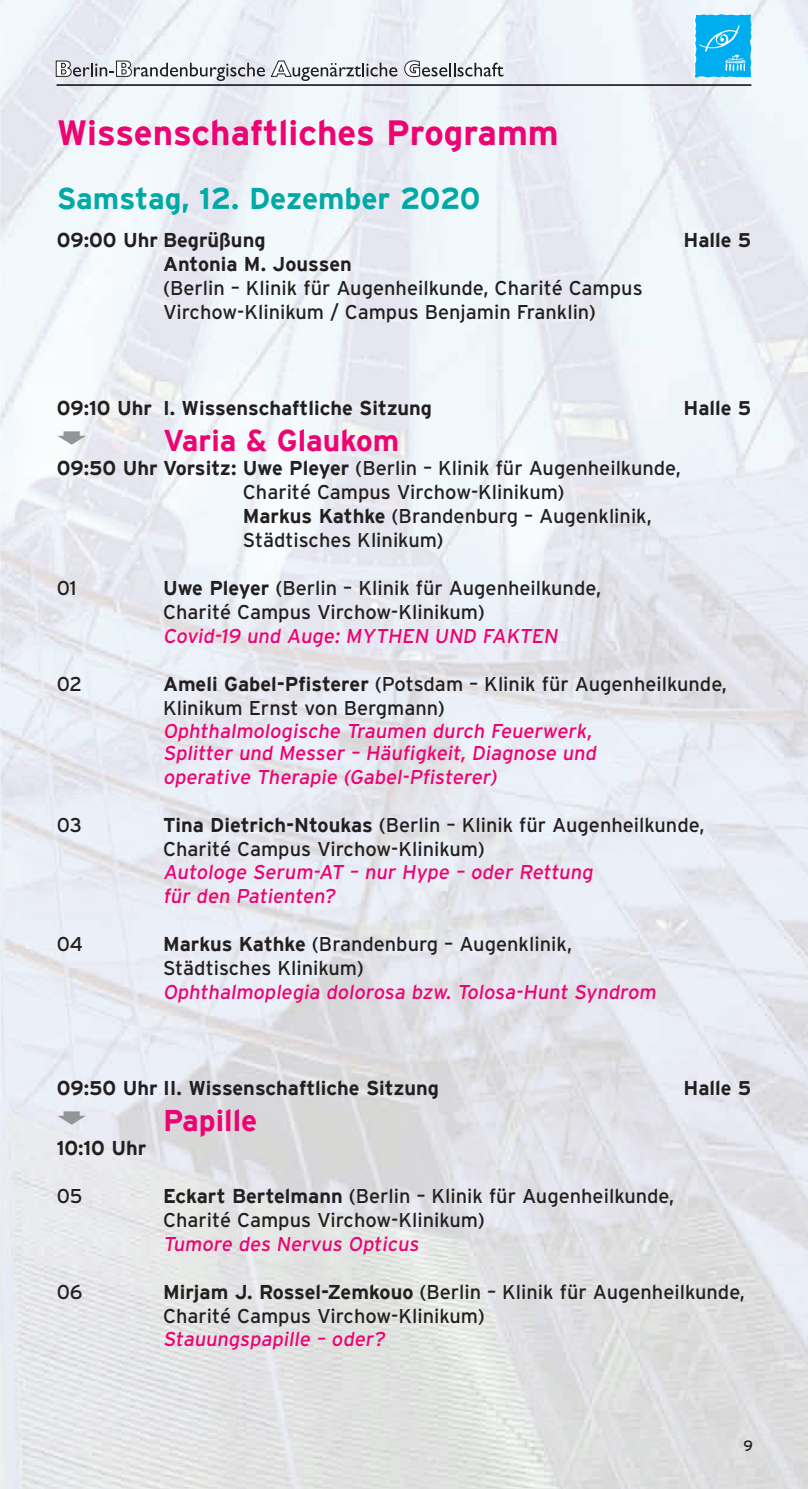
<style>
.page{position:relative;width:808px;height:1489px;background:#fff}
.page>*{position:absolute;margin:0;border:0;box-sizing:border-box;transform-origin:0 0}
.t1{font:700 35px "Interstate";color:#ed0372}
.t2{font:700 30px "Interstate";color:#00a9a5}
.t3{font:700 30px "Interstate";color:#ed0372}
.t4{font:30px "European Pi Four";color:#939598}
.t5{font:20px/24px "Interstate";color:#231f20}
.t6{font:20px/23.2px "Interstate";color:#ed0372}
.t7{font:700 20px "Interstate";color:#231f20}
.t8{font:15px "Interstate";color:#231f20}
.s1{font-weight:700}
</style>
<div class="page">
<img style="left:21px;top:0;width:787px;height:1488px">
<svg style="left:55px;top:60px;width:342px;height:21px"></svg>
<svg style="left:404px;top:60px;width:99px;height:17px"></svg>
<hr style="left:57px;top:84px;width:694px;height:2px;background:#231f20">
<img style="left:694px;top:14px;width:57px;height:63px">
<img style="left:0;top:11px;width:1px;height:1477px">
<hr style="left:0;top:72px;width:1px;height:60px;background:#ececf4">
<svg style="left:0;top:0;width:2px;height:90px"></svg>
<h1 class="t1" style="left:57px;top:113px;width:503px">Wissenschaftliches Programm</h1>
<h2 class="t2" style="left:57px;top:181px;width:425px">Samstag, 12. Dezember 2020</h2>
<p class="t7" style="left:57px;top:229px;width:210px">09:00 Uhr Begrüßung</p>
<p class="t7" style="left:683px;top:229px;width:69px">Halle 5</p>
<p class="t7" style="left:163px;top:253px;width:190px">Antonia M. Joussen</p>
<p class="t5" style="left:163px;top:276px;width:481px">(Berlin – Klinik für Augenheilkunde, Charité Campus<br>Virchow-Klinikum / Campus Benjamin Franklin)</p>
<p class="t7" style="left:57px;top:397px;width:377px">09:10 Uhr I. Wissenschaftliche Sitzung</p>
<p class="t7" style="left:683px;top:397px;width:69px">Halle 5</p>
<h2 class="t4" style="left:57px;top:419px;width:31px">B</h2>
<h2 class="t3" style="left:163px;top:424px;width:238px">Varia &amp; Glaukom</h2>
<p class="t5" style="left:243px;top:456px;width:440px;text-indent:-186px"><span class="s1">09:50 Uhr Vorsitz: Uwe Pleyer</span> (Berlin – Klinik für Augenheilkunde, Charité Campus Virchow-Klinikum)<br><span class="s1">Markus Kathke</span> (Brandenburg – Augenklinik, Städtisches Klinikum)</p>
<p class="t5" style="left:57px;top:576px;width:22px">01</p>
<p class="t5" style="left:163px;top:576px;width:440px"><span class="s1">Uwe Pleyer</span> (Berlin – Klinik für Augenheilkunde,<br>Charité Campus Virchow-Klinikum)</p>
<p class="t6" style="left:163px;top:624px;width:399px">Covid-19 und Auge: MYTHEN UND FAKTEN</p>
<p class="t5" style="left:57px;top:672px;width:27px">02</p>
<p class="t5" style="left:163px;top:672px;width:565px"><span class="s1">Ameli Gabel-Pfisterer</span> (Potsdam – Klinik für Augenheilkunde,<br>Klinikum Ernst von Bergmann)</p>
<p class="t6" style="left:163px;top:719px;width:438px">Ophthalmologische Traumen durch Feuerwerk,<br>Splitter und Messer – Häufigkeit, Diagnose und operative Therapie (Gabel-Pfisterer)</p>
<p class="t5" style="left:57px;top:813px;width:27px">03</p>
<p class="t5" style="left:163px;top:813px;width:543px"><span class="s1">Tina Dietrich-Ntoukas</span> (Berlin – Klinik für Augenheilkunde,<br>Charité Campus Virchow-Klinikum)</p>
<p class="t6" style="left:163px;top:859px;width:434px;line-height:24px">Autologe Serum-AT – nur Hype – oder Rettung für den Patienten?</p>
<p class="t5" style="left:57px;top:931px;width:28px">04</p>
<p class="t5" style="left:163px;top:931px;width:411px"><span class="s1">Markus Kathke</span> (Brandenburg – Augenklinik,<br>Städtisches Klinikum)</p>
<p class="t6" style="left:163px;top:980px;width:497px">Ophthalmoplegia dolorosa bzw. Tolosa-Hunt Syndrom</p>
<p class="t7" style="left:57px;top:1076px;width:384px">09:50 Uhr II. Wissenschaftliche Sitzung</p>
<p class="t7" style="left:683px;top:1076px;width:69px">Halle 5</p>
<h2 class="t4" style="left:57px;top:1099px;width:31px">B</h2>
<h2 class="t3" style="left:163px;top:1103px;width:96px">Papille</h2>
<p class="t7" style="left:57px;top:1136px;width:91px">10:10 Uhr</p>
<p class="t5" style="left:57px;top:1183px;width:27px">05</p>
<p class="t5" style="left:163px;top:1183px;width:513px"><span class="s1">Eckart Bertelmann</span> (Berlin – Klinik für Augenheilkunde,<br>Charité Campus Virchow-Klinikum)</p>
<p class="t6" style="left:163px;top:1232px;width:260px">Tumore des Nervus Opticus</p>
<p class="t5" style="left:57px;top:1279px;width:27px">06</p>
<p class="t5" style="left:163px;top:1279px;width:583px"><span class="s1">Mirjam J. Rossel-Zemkouo</span> (Berlin – Klinik für Augenheilkunde,<br>Charité Campus Virchow-Klinikum)</p>
<p class="t6" style="left:163px;top:1326px;width:226px">Stauungspapille – oder?</p>
<p class="t8" style="left:743px;top:1437px;width:11px">9</p>
</div>
